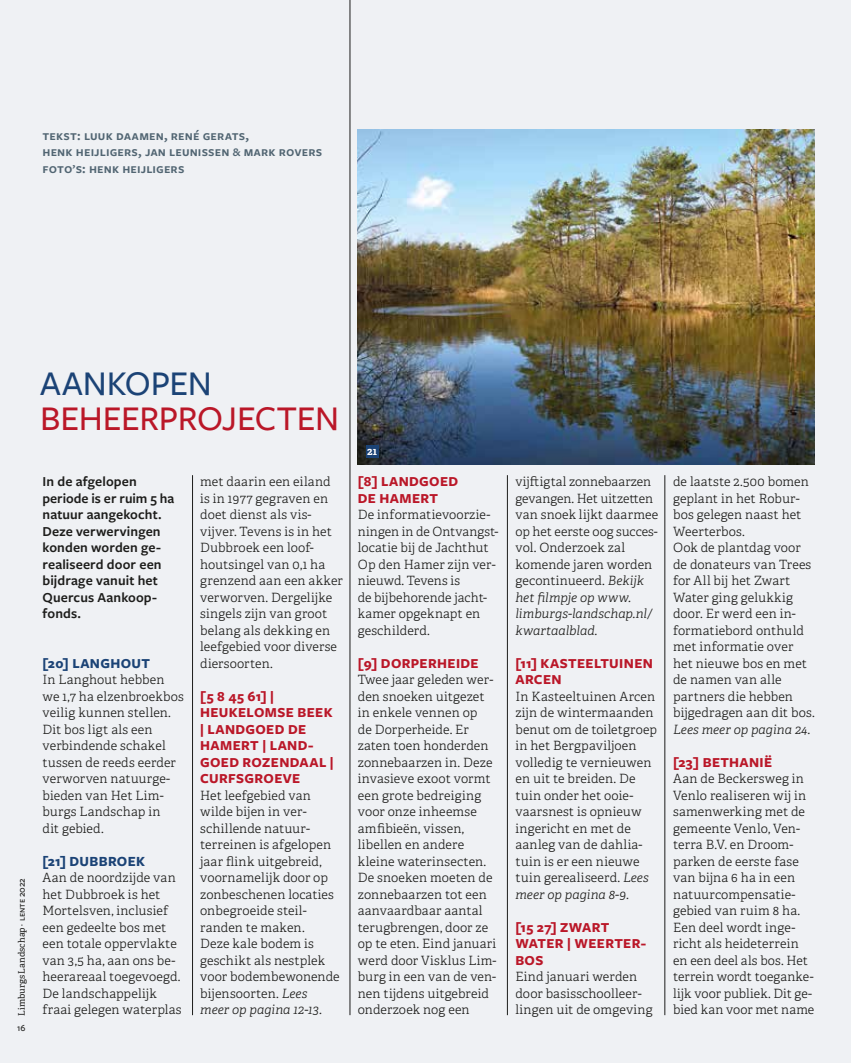
<style>
.page{position:relative;width:851px;height:1063px;background:#fff}
.page>*{position:absolute;margin:0;border:0;box-sizing:border-box;transform-origin:0 0}
.t1{font:500 36px "Freight Sans Pro";letter-spacing:-.015em;color:#ba1728}
.t2{font:500 36px "Freight Sans Pro";letter-spacing:-.005em;color:#1b4376}
.t3{font:700 14.55px "Freight Sans Pro";letter-spacing:.025em;color:#1b4376}
.t4{font:700 14.25px/16.5px "Freight Sans Pro";letter-spacing:.025em;color:#ba1728}
.t5{font:600 14.25px/16.5px "Freight Sans Pro";letter-spacing:.005em;color:#1d1d1b}
.t6{font:600 14.25px/16.5px "Freight Sans Pro";letter-spacing:.005em;color:#516572}
.t7{font:700 14.25px "Freight Sans Pro";letter-spacing:.025em;color:#1b4376}
.t8{font:300 12.75px/16.5px "Adelle";letter-spacing:.01em;color:#1d1d1b}
.t9{font:italic 300 12.75px "Adelle";letter-spacing:.005em;color:#1d1d1b}
.t10{font:700 10.5px "Adelle";color:#fff}
.t11{font:500 9.75px "Freight Sans Pro";color:#1d1d1b}
.t12{font:9px "Adelle";letter-spacing:.01em;color:#1d1d1b}
.s1{font-size:12px}
.s2{font-family:"Freight Sans Pro";font-weight:500;font-size:9.75px}
.s3{font-style:italic}
</style>
<div class="page">
<div style="left:0;top:0;width:850px;height:1063px;background:#eff1f4"></div>
<img style="left:357px;top:130px;width:457px;height:335px">
<div style="left:361px;top:441px;width:22px;height:22px;background:#2d4123;opacity:.45"></div>
<div style="left:365px;top:445px;width:13px;height:13px;background:#1b4376"></div>
<hr style="left:192px;top:475px;width:1px;height:540px;background:#1d1d1b">
<hr style="left:349px;top:0;width:1px;height:1015px;background:#1d1d1b">
<hr style="left:507px;top:475px;width:1px;height:540px;background:#1d1d1b">
<hr style="left:664px;top:475px;width:1px;height:540px;background:#1d1d1b">
<p class="t6" style="left:43px;top:126px;width:281px">tekst: luuk daamen, rené gerats,<br>henk heijligers, jan leunissen <span class="s1">&amp;</span> mark rovers foto<span class="s1">’</span>s: henk heijligers</p>
<h1 class="t2" style="left:40px;top:359px;width:173px">AANKOPEN</h1>
<h1 class="t1" style="left:40px;top:394px;width:300px">BEHEERPROJECTEN</h1>
<p class="t12" style="left:16px;top:1016px;width:139px;rotate:-90deg">Limburgs Landschap · <span class="s2">lente 2022</span></p>
<p class="t11" style="left:17px;top:1021px;width:10px">16</p>
<p class="t5" style="left:43px;top:473px;width:133px">In de afgelopen periode is er ruim 5 ha natuur aangekocht.<br>Deze verwervingen konden worden ge&shy;realiseerd door een bijdrage vanuit het<br>Quercus Aankoop&shy;fonds.</p>
<p class="t7" style="left:43px;top:653px;width:109px">[20] LANGHOUT</p>
<p class="t8" style="left:43px;top:672px;width:143px">In Langhout hebben we 1,7 ha elzenbroekbos veilig kunnen stellen.<br>Dit bos ligt als een verbindende schakel tussen de reeds eerder verworven natuurge&shy;bieden van Het Lim&shy;burgs Landschap in<br>dit gebied.</p>
<p class="t3" style="left:43px;top:851px;width:104px">[21] DUBBROEK</p>
<p class="t8" style="left:43px;top:870px;width:141px">Aan de noordzijde van het Dubbroek is het<br>Mortelsven, inclusief een gedeelte bos met een totale oppervlakte van 3,5 ha, aan ons be&shy;heerareaal toegevoegd.<br>De landschappelijk fraai gelegen waterplas</p>
<p class="t8" style="left:200px;top:474px;width:144px">met daarin een eiland is in 1977 gegraven en doet dienst als vis&shy;vijver. Tevens is in het<br>Dubbroek een loof&shy;houtsingel van 0,1 ha grenzend aan een akker verworven. Dergelijke singels zijn van groot belang als dekking en leefgebied voor diverse diersoorten.</p>
<p class="t4" style="left:200px;top:687px;width:135px">[5 8 45 61] |<br>HEUKELOMSE BEEK | LANDGOED DE<br>HAMERT | LAND-<br>GOED ROZENDAAL |<br>CURFSGROEVE</p>
<p class="t8" style="left:200px;top:787px;width:141px">Het leefgebied van wilde bijen in ver&shy;schillende natuur&shy;terreinen is afgelopen jaar flink uitgebreid, voornamelijk door op zonbeschenen locaties onbegroeide steil&shy;randen te maken.<br>Deze kale bodem is geschikt als nestplek voor bodembewonende bijensoorten. <span class="s3">Lees meer op pagina 12-13.</span></p>
<p class="t10" style="left:367px;top:444px;width:11px">21</p>
<p class="t4" style="left:358px;top:473px;width:102px">[8] LANDGOED<br>DE HAMERT</p>
<p class="t8" style="left:358px;top:507px;width:142px">De informatievoorzie&shy;ningen in de Ontvangst&shy;locatie bij de Jachthut<br>Op den Hamer zijn ver&shy;nieuwd. Tevens is<br>de bijbehorende jacht&shy;kamer opgeknapt en geschilderd.</p>
<p class="t4" style="left:358px;top:654px;width:122px">[9] DORPERHEIDE</p>
<p class="t8" style="left:358px;top:672px;width:140px">Twee jaar geleden wer&shy;den snoeken uitgezet in enkele vennen op<br>de Dorperheide. Er zaten toen honderden zonnebaarzen in. Deze invasieve exoot vormt een grote bedreiging voor onze inheemse amfibieën, vissen, libellen en andere kleine waterinsecten.<br>De snoeken moeten de zonnebaarzen tot een aanvaardbaar aantal terugbrengen, door ze op te eten. Eind januari werd door Visklus Lim&shy;burg in een van de ven&shy;nen tijdens uitgebreid onderzoek nog een</p>
<p class="t8" style="left:515px;top:474px;width:144px">vijftigtal zonnebaarzen gevangen. Het uitzetten van snoek lijkt daarmee op het eerste oog succes&shy;vol. Onderzoek zal komende jaren worden gecontinueerd. <span class="s3">Bekijk het filmpje op www. limburgs-landschap.nl/ kwartaalblad.</span></p>
<p class="t4" style="left:515px;top:654px;width:139px">[11] KASTEELTUINEN<br>ARCEN</p>
<p class="t8" style="left:515px;top:688px;width:143px">In Kasteeltuinen Arcen zijn de wintermaanden benut om de toiletgroep in het Bergpaviljoen volledig te vernieuwen en uit te breiden. De tuin onder het ooie&shy;vaarsnest is opnieuw ingericht en met de aanleg van de dahlia&shy;tuin is er een nieuwe tuin gerealiseerd. <span class="s3">Lees meer op pagina 8-9.</span></p>
<p class="t4" style="left:515px;top:918px;width:132px">[15 27] ZWART<br>WATER | WEERTER-<br>BOS</p>
<p class="t8" style="left:515px;top:969px;width:139px">Eind januari werden door basisschoolleer&shy;lingen uit de omgeving</p>
<p class="t8" style="left:673px;top:474px;width:143px">de laatste 2.500 bomen geplant in het Robur&shy;bos gelegen naast het<br>Weerterbos.<br>Ook de plantdag voor de donateurs van Trees for All bij het Zwart<br>Water ging gelukkig door. Er werd een in&shy;formatiebord onthuld met informatie over het nieuwe bos en met de namen van alle partners die hebben bijgedragen aan dit bos.</p>
<p class="t9" style="left:673px;top:722px;width:139px">Lees meer op pagina 24.</p>
<p class="t4" style="left:673px;top:753px;width:100px">[23] BETHANIË</p>
<p class="t8" style="left:673px;top:771px;width:143px">Aan de Beckersweg in<br>Venlo realiseren wij in samenwerking met de gemeente Venlo, Ven&shy;terra B.V. en Droom&shy;parken de eerste fase van bijna 6 ha in een natuurcompensatie&shy;gebied van ruim 8 ha.<br>Een deel wordt inge&shy;richt als heideterrein en een deel als bos. Het terrein wordt toeganke&shy;lijk voor publiek. Dit ge&shy;bied kan voor met name</p>
</div>
